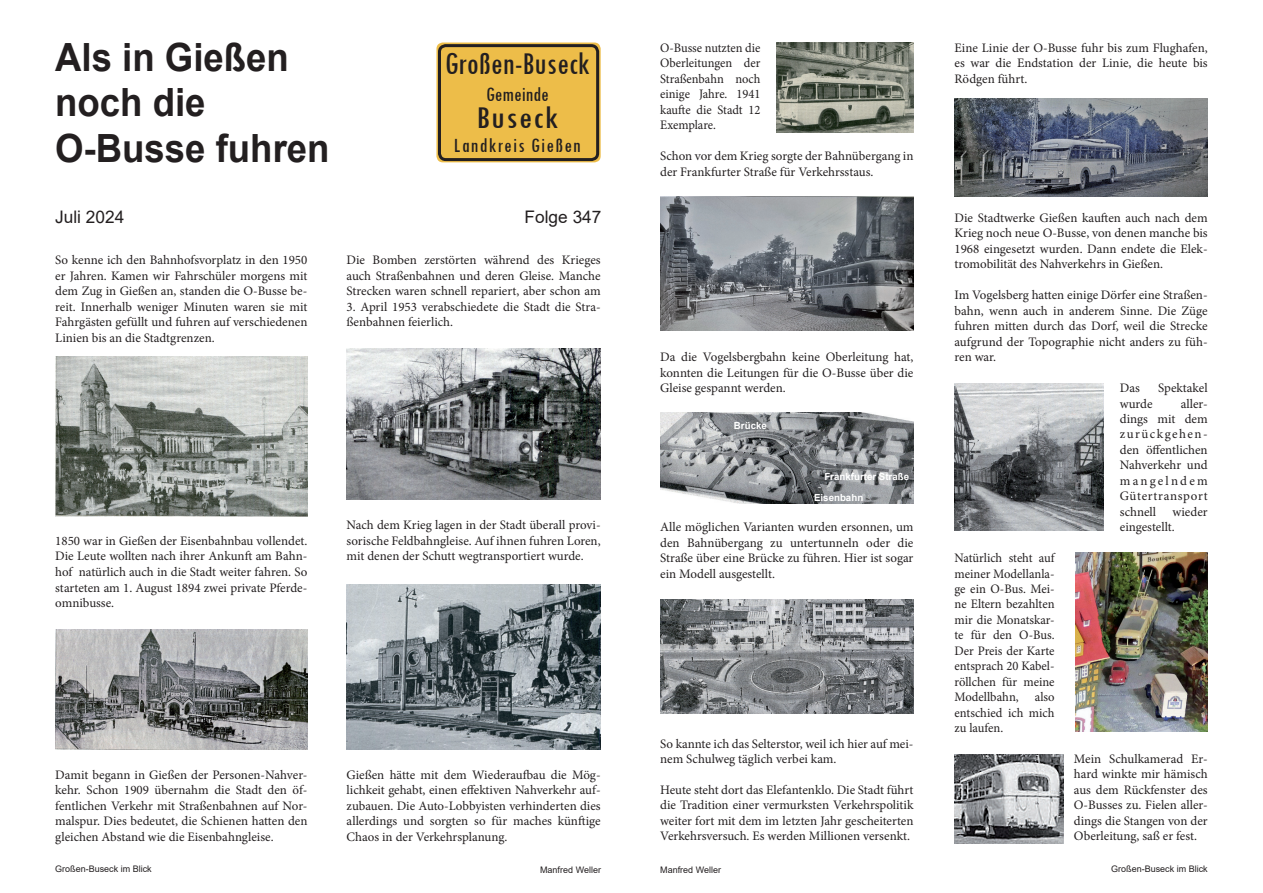
<style>
.page{position:relative;width:1263px;height:893px;background:#fff}
.page>*{position:absolute;margin:0;border:0;box-sizing:border-box;transform-origin:0 0}
.t1{font:700 38.85px/45.5px "Arial";color:#231f20;scale:.94 1}
.t2{font:condensed 33px "Tw Cen";color:#231f20}
.t3{font:condensed 33px "Tw Cen";color:#231f20;scale:1.13 1}
.t4{font:condensed 21px "Tw Cen";letter-spacing:.06em;color:#231f20}
.t5{font:condensed 21px "Tw Cen";color:#231f20}
.t6{font:17.25px "Arial";color:#231f20}
.t7{font:12.9px/15.5px "Minion Pro";color:#231f20;text-align:justify}
.t8{font:12.9px/15.5px "Minion Pro";color:#231f20;text-align:justify;scale:.96 1}
.t9{font:700 9.75px "Arial";color:#fff}
.t10{font:9px "Arial";color:#231f20}
</style>
<div class="page">
<div style="left:436px;top:43px;width:165px;height:119px;background:#edbd49;border-radius:6px"></div>
<div style="left:438px;top:44px;width:161px;height:117px;border:3px solid #231f20;border-radius:6px"></div>
<img style="left:56px;top:356px;width:251px;height:161px">
<img style="left:777px;top:43px;width:136px;height:89px">
<img style="left:954px;top:384px;width:150px;height:147px">
<img style="left:660px;top:196px;width:253px;height:135px">
<img style="left:954px;top:98px;width:254px;height:99px">
<img style="left:347px;top:584px;width:253px;height:165px">
<img style="left:660px;top:413px;width:253px;height:90px">
<img style="left:1076px;top:552px;width:131px;height:179px">
<img style="left:347px;top:348px;width:253px;height:151px">
<img style="left:56px;top:629px;width:251px;height:120px">
<img style="left:660px;top:599px;width:253px;height:115px">
<img style="left:954px;top:755px;width:110px;height:88px">
<h1 class="t1" style="left:55px;top:35px;width:293px">Als in Gießen noch die<br>O-Busse fuhren</h1>
<h2 class="t2" style="left:445px;top:44px;width:147px">Großen-Buseck</h2>
<h3 class="t5" style="left:486px;top:82px;width:64px">Gemeinde</h3>
<h2 class="t3" style="left:476px;top:98px;width:74px">Buseck</h2>
<h3 class="t4" style="left:454px;top:133px;width:128px">Landkreis Gießen</h3>
<h3 class="t6" style="left:55px;top:205px;width:71px">Juli 2024</h3>
<h3 class="t6" style="left:525px;top:205px;width:78px">Folge 347</h3>
<p class="t7" style="left:55px;top:252px;width:254px">So kenne ich den Bahnhofsvorplatz in den 1950 er Jahren. Kamen wir Fahrschüler morgens mit dem Zug in Gießen an, standen die O-Busse be&shy;reit. Innerhalb weniger Minuten waren sie mit Fahrgästen gefüllt und fuhren auf verschiedenen Linien bis an die Stadtgrenzen.</p>
<p class="t7" style="left:347px;top:252px;width:256px">Die Bomben zerstörten während des Krieges auch Straßenbahnen und deren Gleise. Manche Strecken waren schnell repariert, aber schon am</p>
<p class="t7" style="left:347px;top:299px;width:256px">3. April 1953 verabschiedete die Stadt die Stra&shy;ßenbahnen feierlich.</p>
<p class="t7" style="left:55px;top:533px;width:254px">1850 war in Gießen der Eisenbahnbau vollendet.<br>Die Leute wollten nach ihrer Ankunft am Bahn&shy;hof natürlich auch in die Stadt weiter fahren. So starteten am 1. August 1894 zwei private Pferde&shy;omnibusse.</p>
<p class="t7" style="left:347px;top:517px;width:256px">Nach dem Krieg lagen in der Stadt überall provi&shy;sorische Feldbahngleise. Auf ihnen fuhren Loren, mit denen der Schutt wegtransportiert wurde.</p>
<p class="t7" style="left:55px;top:767px;width:254px">Damit begann in Gießen der Personen-Nahver&shy;kehr. Schon 1909 übernahm die Stadt den öf&shy;fentlichen Verkehr mit Straßenbahnen auf Nor&shy;malspur. Dies bedeutet, die Schienen hatten den gleichen Abstand wie die Eisenbahngleise.</p>
<p class="t7" style="left:347px;top:767px;width:256px">Gießen hätte mit dem Wiederaufbau die Mög&shy;lichkeit gehabt, einen effektiven Nahverkehr auf&shy;zubauen. Die Auto-Lobbyisten verhinderten dies allerdings und sorgten so für maches künftige Chaos in der Verkehrsplanung.</p>
<p class="t8" style="left:660px;top:40px;width:106px">O-Busse nutzten die Oberleitungen der Straßenbahn noch einige Jahre. 1941 kaufte die Stadt 12<br>Exemplare.</p>
<p class="t7" style="left:660px;top:148px;width:255px">Schon vor dem Krieg sorgte der Bahnübergang in der Frankfurter Straße für Verkehrsstaus.</p>
<p class="t7" style="left:660px;top:349px;width:255px">Da die Vogelsbergbahn keine Oberleitung hat, konnten die Leitungen für die O-Busse über die Gleise gespannt werden.</p>
<p class="t9" style="left:734px;top:418px;width:34px">Brücke</p>
<p class="t9" style="left:824px;top:470px;width:86px">Frankfurter Straße</p>
<p class="t9" style="left:814px;top:491px;width:51px">Eisenbahn</p>
<p class="t7" style="left:660px;top:519px;width:255px">Alle möglichen Varianten wurden ersonnen, um den Bahnübergang zu untertunneln oder die Straße über eine Brücke zu führen. Hier ist sogar ein Modell ausgestellt.</p>
<p class="t7" style="left:660px;top:736px;width:255px">So kannte ich das Selterstor, weil ich hier auf mei&shy;nem Schulweg täglich verbei kam.</p>
<p class="t7" style="left:660px;top:782px;width:255px">Heute steht dort das Elefantenklo. Die Stadt führt die Tradition einer vermurksten Verkehrspolitik weiter fort mit dem im letzten Jahr gescheiterten Verkehrsversuch. Es werden Millionen versenkt.</p>
<p class="t7" style="left:954px;top:40px;width:255px">Eine Linie der O-Busse fuhr bis zum Flughafen, es war die Endstation der Linie, die heute bis Rödgen führt.</p>
<p class="t7" style="left:954px;top:210px;width:255px">Die Stadtwerke Gießen kauften auch nach dem Krieg noch neue O-Busse, von denen manche bis 1968 eingesetzt wurden. Dann endete die Elek&shy;tromobilität des Nahverkehrs in Gießen.</p>
<p class="t7" style="left:954px;top:288px;width:255px">Im Vogelsberg hatten einige Dörfer eine Straßen&shy;bahn, wenn auch in anderem Sinne. Die Züge fuhren mitten durch das Dorf, weil die Strecke aufgrund der Topographie nicht anders zu füh&shy;ren war.</p>
<p class="t7" style="left:1120px;top:380px;width:22px">Das</p>
<p class="t7" style="left:1158px;top:380px;width:51px">Spektakel</p>
<p class="t7" style="left:1120px;top:396px;width:34px">wurde</p>
<p class="t7" style="left:1120px;top:396px;width:89px;text-indent:61px">aller&shy;dings mit dem zurückgehen&shy;den öffentlichen Nahverkehr und mangelndem Gütertransport schnell</p>
<p class="t7" style="left:1120px;top:504px;width:89px;text-indent:53px">wieder eingestellt.</p>
<p class="t7" style="left:954px;top:550px;width:102px">Natürlich steht auf meiner Modellanla&shy;ge ein O-Bus. Mei&shy;ne Eltern bezahlten mir die Monatskar&shy;te für den O-Bus.<br>Der Preis der Karte entsprach 20 Kabel&shy;röllchen für meine Modellbahn, also entschied ich mich zu laufen.</p>
<p class="t7" style="left:1074px;top:751px;width:135px">Mein Schulkamerad Er&shy;hard winkte mir hämisch aus dem Rückfenster des O-Busses zu. Fielen aller&shy;dings die Stangen von der Oberleitung, saß er fest.</p>
<p class="t10" style="left:55px;top:862px;width:98px">Großen-Buseck im Blick</p>
<p class="t10" style="left:540px;top:864px;width:62px">Manfred Weller</p>
<p class="t10" style="left:660px;top:863px;width:62px">Manfred Weller</p>
<p class="t10" style="left:1111px;top:862px;width:98px">Großen-Buseck im Blick</p>
</div>
